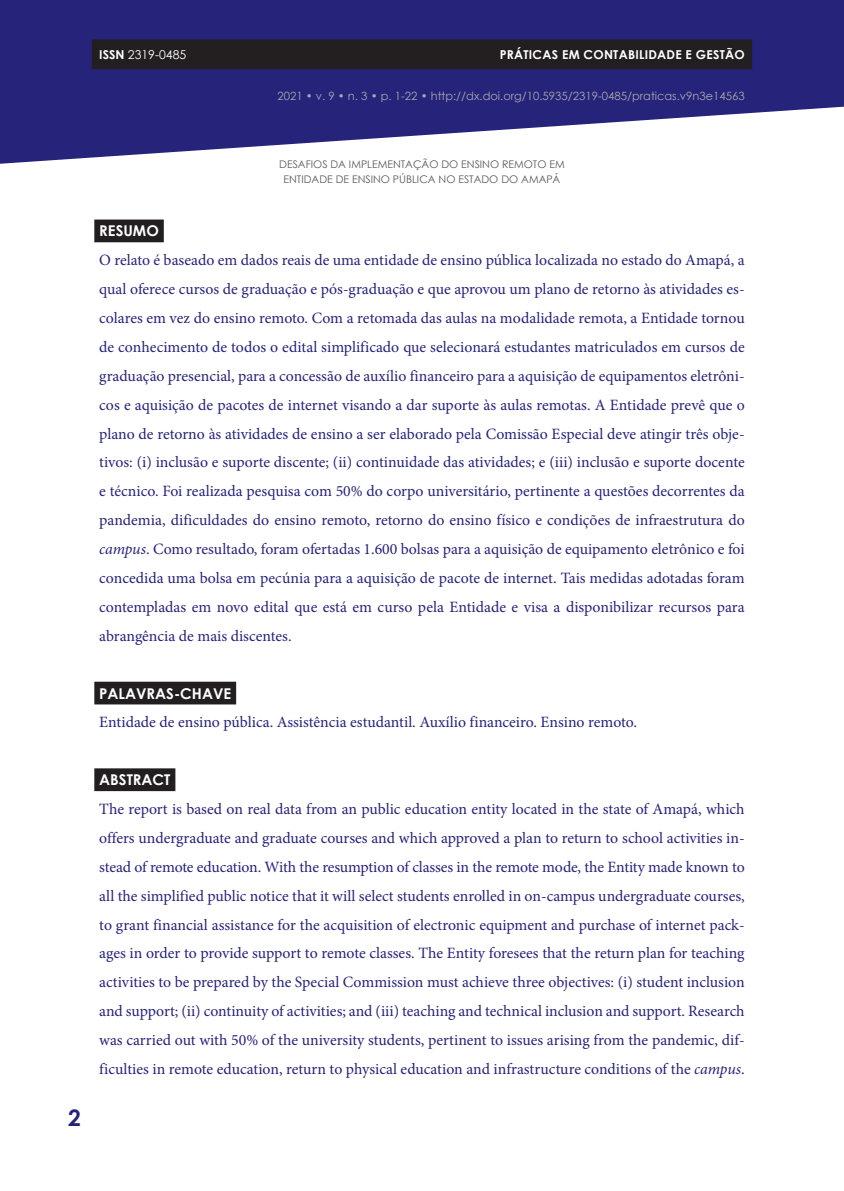
<style>
.page{position:relative;width:844px;height:1191px;background:#fff}
.page>*{position:absolute;margin:0;border:0;box-sizing:border-box;transform-origin:0 0}
.t1{font:700 22.75px "Century Gothic";color:#26237b}
.t2{font:15.75px/28.9px "Minion Pro";color:#26237b;text-align:justify}
.t3{font:700 14.88px "Century Gothic";color:#fff}
.t4{font:700 12.25px "Century Gothic";letter-spacing:.02em;color:#fff}
.t5{font:12.25px "Century Gothic";color:#fff}
.t6{font:11.38px "Century Gothic";color:#a8a9ad}
.t7{font:10.5px/15.8px "Century Gothic";color:#57585a;text-align:center}
.s1{font-weight:700}
.s2{font-style:italic}
</style>
<div class="page">
<svg style="left:0;top:0;width:843px;height:164px;fill:#26237b"></svg>
<div style="left:92px;top:39px;width:660px;height:30px;background:#231f20"></div>
<div style="left:94px;top:219px;width:70px;height:23px;background:#231f20"></div>
<div style="left:94px;top:681px;width:142px;height:23px;background:#231f20"></div>
<div style="left:94px;top:768px;width:81px;height:23px;background:#231f20"></div>
<p class="t5" style="left:99px;top:46px;width:88px"><span class="s1">ISSN</span> 2319-0485</p>
<p class="t4" style="left:499px;top:45px;width:246px">PRÁTICAS EM CONTABILIDADE E GESTÃO</p>
<p class="t6" style="left:277px;top:88px;width:468px">2021 • v. 9 • n. 3 • p. 1-22 • http://dx.doi.org/10.5935/2319-0485/praticas.v9n3e14563</p>
<h1 class="t1" style="left:68px;top:1100px;width:14px">2</h1>
<p class="t7" style="left:279px;top:156px;width:287px">DESAFIOS DA IMPLEMENTAÇÃO DO ENSINO REMOTO EM<br>ENTIDADE DE ENSINO PÚBLICA NO ESTADO DO AMAPÁ</p>
<p class="t3" style="left:99px;top:220px;width:61px">RESUMO</p>
<p class="t2" style="left:99px;top:246px;width:646px">O relato é baseado em dados reais de uma entidade de ensino pública localizada no estado do Amapá, a qual oferece cursos de graduação e pós-graduação e que aprovou um plano de retorno às atividades es&shy;colares em vez do ensino remoto. Com a retomada das aulas na modalidade remota, a Entidade tornou de conhecimento de todos o edital simplificado que selecionará estudantes matriculados em cursos de graduação presencial, para a concessão de auxílio financeiro para a aquisição de equipamentos eletrôni&shy;cos e aquisição de pacotes de internet visando a dar suporte às aulas remotas. A Entidade prevê que o plano de retorno às atividades de ensino a ser elaborado pela Comissão Especial deve atingir três obje&shy;tivos: (i) inclusão e suporte discente; (ii) continuidade das atividades; e (iii) inclusão e suporte docente e técnico. Foi realizada pesquisa com 50% do corpo universitário, pertinente a questões decorrentes da pandemia, dificuldades do ensino remoto, retorno do ensino físico e condições de infraestrutura do <span class="s2">campus</span>. Como resultado, foram ofertadas 1.600 bolsas para a aquisição de equipamento eletrônico e foi concedida uma bolsa em pecúnia para a aquisição de pacote de internet. Tais medidas adotadas foram contempladas em novo edital que está em curso pela Entidade e visa a disponibilizar recursos para abrangência de mais discentes.</p>
<p class="t3" style="left:99px;top:682px;width:133px">PALAVRAS-CHAVE</p>
<p class="t2" style="left:99px;top:708px;width:539px">Entidade de ensino pública. Assistência estudantil. Auxílio financeiro. Ensino remoto.</p>
<p class="t3" style="left:99px;top:768px;width:73px">ABSTRACT</p>
<p class="t2" style="left:99px;top:794px;width:646px">The report is based on real data from an public education entity located in the state of Amapá, which offers undergraduate and graduate courses and which approved a plan to return to school activities in&shy;stead of remote education. With the resumption of classes in the remote mode, the Entity made known to all the simplified public notice that it will select students enrolled in on-campus undergraduate courses, to grant financial assistance for the acquisition of electronic equipment and purchase of internet pack&shy;ages in order to provide support to remote classes. The Entity foresees that the return plan for teaching activities to be prepared by the Special Commission must achieve three objectives: (i) student inclusion and support; (ii) continuity of activities; and (iii) teaching and technical inclusion and support. Research was carried out with 50% of the university students, pertinent to issues arising from the pandemic, dif&shy;ficulties in remote education, return to physical education and infrastructure conditions of the <span class="s2">campus</span>.</p>
</div>
